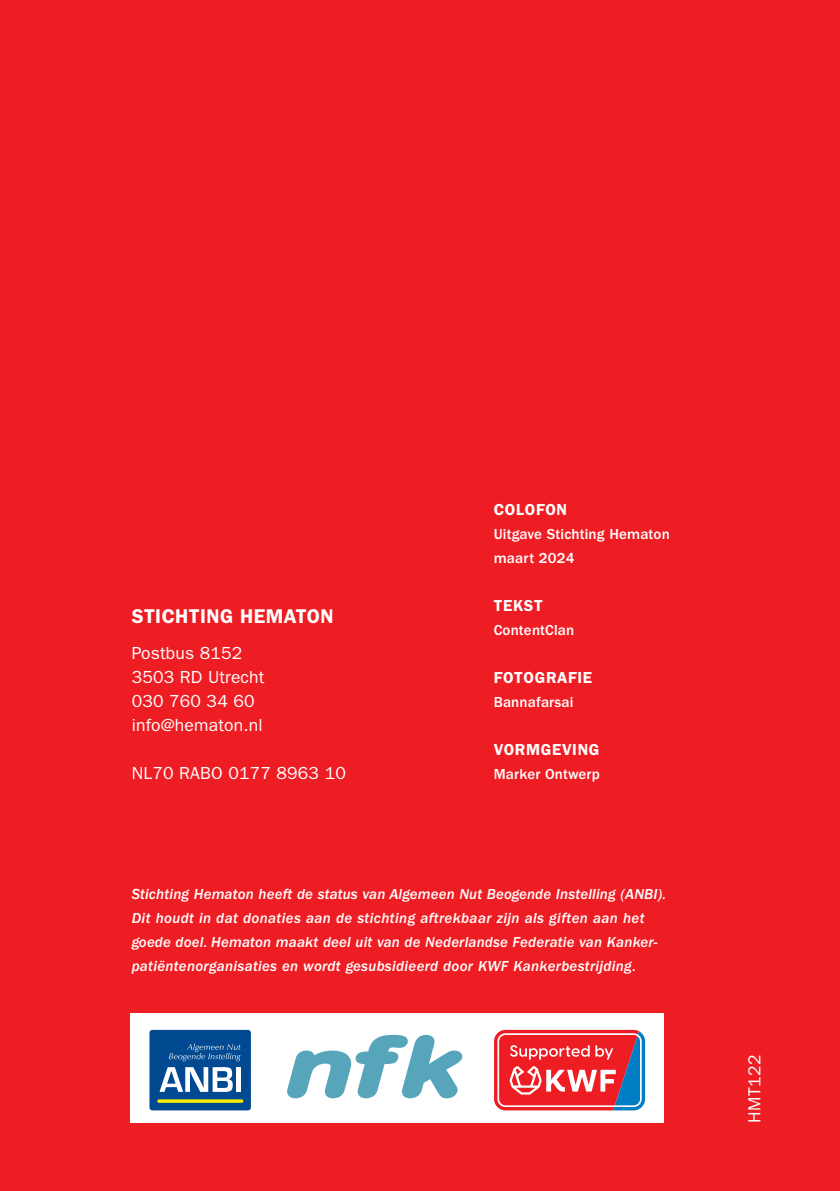
<style>
.page{position:relative;width:840px;height:1191px;background:#fff}
.page>*{position:absolute;margin:0;border:0;box-sizing:border-box;transform-origin:0 0}
.t1{font:600 20px "ITC Franklin Gothic Std";letter-spacing:.02em;color:#fff}
.t2{font:17.6px "ITC Franklin Gothic Std";letter-spacing:.01em;color:#fff}
.t3{font:600 16px "ITC Franklin Gothic Std";letter-spacing:.04em;color:#fff}
.t4{font:15px/24px "ITC Franklin Gothic Std Med It";letter-spacing:.01em;color:#fff}
.t5{font:500 15px "ITC Franklin Gothic Std";letter-spacing:.01em;color:#fff}
</style>
<div class="page">
<div style="left:0;top:0;width:839px;height:1191px;background:#ee1d23"></div>
<div style="left:130px;top:1013px;width:533px;height:110px;background:#fff"></div>
<div style="left:149px;top:1029px;width:102px;height:81px;background:#014990;border-radius:3px"></div>
<svg style="left:159px;top:1067px;width:73px;height:24px"></svg>
<div style="left:236px;top:1067px;width:5px;height:24px;background:#fff"></div>
<svg style="left:169px;top:1043px;width:71px;height:18px"></svg>
<hr style="left:157px;top:1099px;width:86px;height:3px;background:#ffee01;border-radius:2px">
<svg style="left:287px;top:1034px;width:175px;height:64px"></svg>
<svg style="left:494px;top:1029px;width:150px;height:81px;background:#db535e"></svg>
<p class="t1" style="left:132px;top:604px;width:203px">STICHTING HEMATON</p>
<p class="t2" style="left:132px;top:643px;width:112px">Postbus 8152</p>
<p class="t2" style="left:132px;top:667px;width:134px">3503 RD Utrecht</p>
<p class="t2" style="left:132px;top:691px;width:124px">030 760 34 60</p>
<p class="t2" style="left:132px;top:715px;width:132px">info@hematon.nl</p>
<p class="t2" style="left:132px;top:763px;width:216px">NL70 RABO 0177 8963 10</p>
<p class="t3" style="left:493px;top:500px;width:75px">COLOFON</p>
<p class="t5" style="left:493px;top:525px;width:177px">Uitgave Stichting Hematon</p>
<p class="t5" style="left:493px;top:549px;width:82px">maart 2024</p>
<p class="t3" style="left:493px;top:596px;width:50px">TEKST</p>
<p class="t5" style="left:493px;top:621px;width:82px">ContentClan</p>
<p class="t3" style="left:493px;top:668px;width:100px">FOTOGRAFIE</p>
<p class="t5" style="left:493px;top:693px;width:81px">Bannafarsai</p>
<p class="t3" style="left:493px;top:740px;width:107px">VORMGEVING</p>
<p class="t5" style="left:493px;top:765px;width:108px">Marker Ontwerp</p>
<p class="t4" style="left:132px;top:882px;width:535px">Stichting Hematon heeft de status van Algemeen Nut Beogende Instelling (ANBI).<br>Dit houdt in dat donaties aan de stichting aftrekbaar zijn als giften aan het goede doel. Hematon maakt deel uit van de Nederlandse Federatie van Kanker&shy;patiëntenorganisaties en wordt gesubsidieerd door KWF Kankerbestrijding.</p>
<p class="t2" style="left:744px;top:1123px;width:70px;rotate:-90deg">HMT122</p>
</div>
